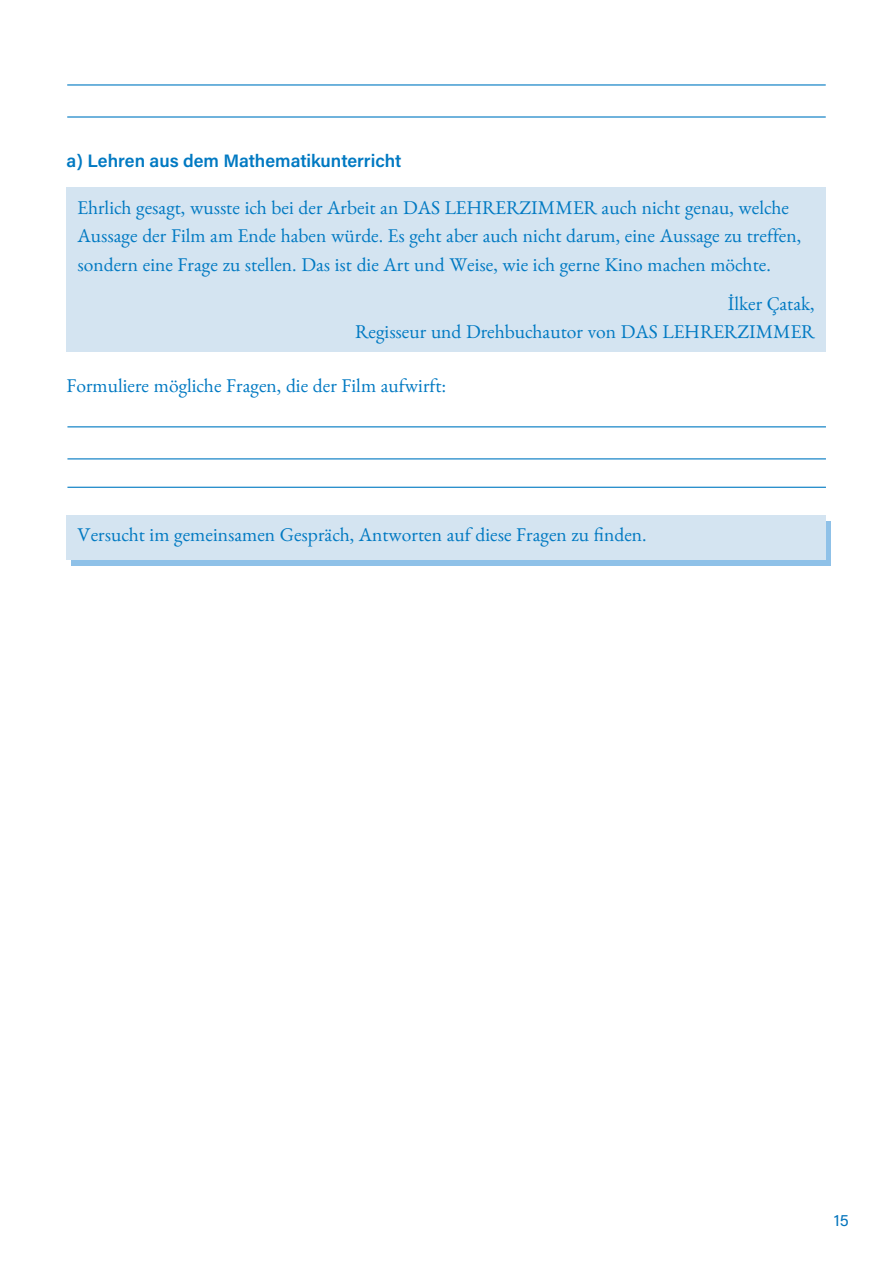
<style>
.page{position:relative;width:893px;height:1263px;background:#fff}
.page>*{position:absolute;margin:0;border:0;box-sizing:border-box;transform-origin:0 0}
.t1{font:19.5px/28.5px "Benne";color:#0079c2}
.t2{font:18px "Acumin Variable Concept";letter-spacing:-.005em;color:#0079c2}
.t3{font:16.5px "Acumin Variable Concept";color:#0575bd}
</style>
<div class="page">
<svg style="left:71px;top:521px;width:760px;height:44px;background:#99c6e9"></svg>
<hr style="left:67px;top:84px;width:759px;height:2px;background:#0079c2">
<hr style="left:67px;top:116px;width:759px;height:2px;background:#0079c2">
<div style="left:66px;top:188px;width:760px;height:164px;background:#d4e4f1"></div>
<hr style="left:67px;top:426px;width:759px;height:1px;background:#0079c2">
<hr style="left:67px;top:458px;width:759px;height:1px;background:#0079c2">
<hr style="left:67px;top:487px;width:759px;height:1px;background:#0079c2">
<div style="left:66px;top:515px;width:760px;height:44px;background:#d4e4f1"></div>
<p class="t2" style="left:66px;top:149px;width:336px">a) Lehren aus dem Mathematikunterricht</p>
<p class="t1" style="left:78px;top:193px;width:725px">Ehrlich gesagt, wusste ich bei der Arbeit an DAS LEHRERZIMMER auch nicht genau, welche<br>Aussage der Film am Ende haben würde. Es geht aber auch nicht darum, eine Aussage zu treffen, sondern eine Frage zu stellen. Das ist die Art und Weise, wie ich gerne Kino machen möchte.</p>
<p class="t1" style="left:728px;top:289px;width:88px">İlker Çatak,</p>
<p class="t1" style="left:355px;top:317px;width:461px">Regisseur und Drehbuchautor von DAS LEHRERZIMMER</p>
<p class="t1" style="left:66px;top:371px;width:381px">Formuliere mögliche Fragen, die der Film aufwirft:</p>
<p class="t1" style="left:78px;top:520px;width:570px">Versucht im gemeinsamen Gespräch, Antworten auf diese Fragen zu finden.</p>
<p class="t3" style="left:834px;top:1209px;width:16px">15</p>
</div>
